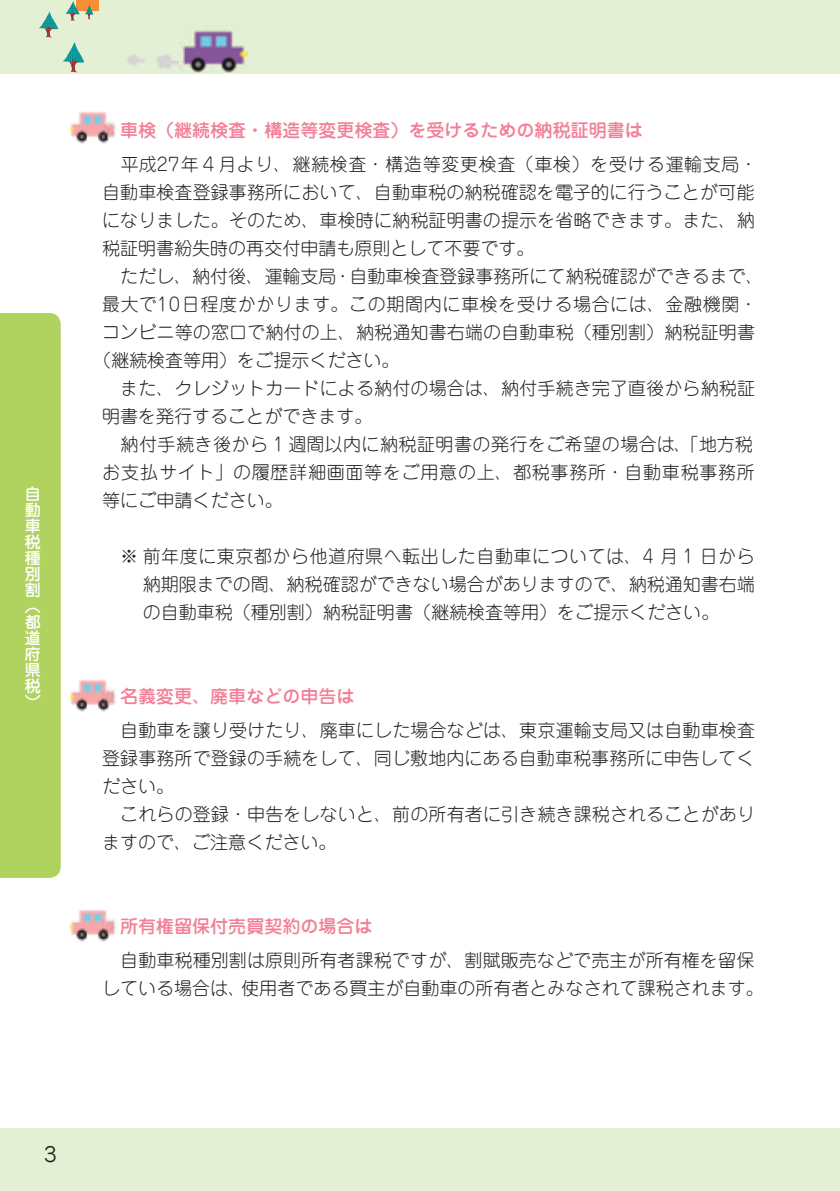
<style>
.page{position:relative;width:840px;height:1191px;background:#fff}
.page>*{position:absolute;margin:0;border:0;box-sizing:border-box;transform-origin:0 0}
.t1{font:300 18px/28px "Jun 101 Pro";letter-spacing:.005em;color:#231f20}
.t2{font:300 18px "Jun 101 Pro";letter-spacing:.04em;color:#231f20}
.t3{font:500 18px "Jun 34 Pro";color:#f28097}
.t4{font:300 18px "Jun 101 Pro";letter-spacing:.035em;color:#231f20}
.t5{font:300 18px "Jun 101 Pro";letter-spacing:.025em;color:#231f20}
.t6{font:18px "Jun 201 Pro";color:#231f20}
.t7{font:500 16px/16px "Jun 34 Pro";color:#fff;text-align:justify}
.s1{font-size:20px}
</style>
<div class="page">
<div style="left:0;top:0;width:839px;height:74px;background:#e4f0d4"></div>
<div style="left:76px;top:0;width:22px;height:11px;background:#f68e36"></div>
<svg style="left:39px;top:1px;width:54px;height:72px"></svg>
<img style="left:127px;top:30px;width:120px;height:43px">
<div style="left:0;top:1128px;width:839px;height:63px;background:#e4f0d4"></div>
<img style="left:68px;top:112px;width:42px;height:32px">
<img style="left:102px;top:121px;width:14px;height:17px">
<img style="left:68px;top:680px;width:48px;height:32px">
<img style="left:102px;top:687px;width:14px;height:17px">
<img style="left:68px;top:910px;width:48px;height:32px">
<img style="left:102px;top:918px;width:14px;height:16px">
<div style="left:0;top:313px;width:61px;height:565px;background:#b0d360"></div>
<p class="t7" style="left:25px;top:485px;width:17px">自動車税種別割（都道府県税）</p>
<p class="t3" style="left:102px;top:116px;width:541px">　車検（継続検査・構造等変更検査）を受けるための納税証明書は</p>
<p class="t2" style="left:121px;top:150px;width:638px">平成27年４月より、継続検査・構造等変更検査（車検）を受ける運輸支局・</p>
<p class="t1" style="left:102px;top:176px;width:653px">自動車検査登録事務所において、自動車税の納税確認を電子的に行うことが可能</p>
<p class="t1" style="left:102px;top:204px;width:653px">になりました。そのため、車検時に納税証明書の提示を省略できます。また、納</p>
<p class="t1" style="left:102px;top:232px;width:433px">税証明書紛失時の再交付申請も原則として不要です。</p>
<p class="t1" style="left:102px;top:260px;width:662px">　ただし、納付後、運輸支局・自動車検査登録事務所にて納税確認ができるまで、</p>
<p class="t4" style="left:102px;top:290px;width:656px">最大で10日程度かかります。この期間内に車検を受ける場合には、金融機関・</p>
<p class="t1" style="left:102px;top:316px;width:654px">コンビニ等の窓口で納付の上、納税通知書右端の自動車税（種別割）納税証明書</p>
<p class="t1" style="left:93px;top:344px;width:308px">（継続検査等用）をご提示ください。</p>
<p class="t1" style="left:120px;top:372px;width:636px">また、クレジットカードによる納付の場合は、納付手続き完了直後から納税証</p>
<p class="t1" style="left:102px;top:400px;width:272px">明書を発行することができます。</p>
<p class="t5" style="left:120px;top:429px;width:633px">納付手続き後から 1 週間以内に納税証明書の発行をご希望の場合は、「地方税</p>
<p class="t2" style="left:102px;top:458px;width:654px">お支払サイト」の履歴詳細画面等をご用意の上、都税事務所・自動車税事務所</p>
<p class="t1" style="left:102px;top:484px;width:182px">等にご申請ください。</p>
<p class="t1" style="left:143px;top:540px;width:613px;text-align:justify;text-indent:-22px">※ 前年度に東京都から他道府県へ転出した自動車については、4 月 1 日から納期限までの間、納税確認ができない場合がありますので、納税通知書右端の自動車税（種別割）納税証明書（継続検査等用）をご提示ください。</p>
<p class="t3" style="left:102px;top:682px;width:253px">　名義変更、廃車などの申告は</p>
<p class="t1" style="left:102px;top:714px;width:654px">　自動車を譲り受けたり、廃車にした場合などは、東京運輸支局又は自動車検査登録事務所で登録の手続をして、同じ敷地内にある自動車税事務所に申告してください。<br>　これらの登録・申告をしないと、前の所有者に引き続き課税されることがありますので、ご注意ください。</p>
<p class="t3" style="left:102px;top:912px;width:271px">　所有権留保付売買契約の場合は</p>
<p class="t1" style="left:102px;top:944px;width:662px">　自動車税種別割は原則所有者課税ですが、割賦販売などで売主が所有権を留保している場合は、使用者である買主が自動車の所有者とみなされて課税されます。</p>
<p class="t6" style="left:37px;top:1140px;width:21px">3<span class="s1">3</span></p>
</div>
